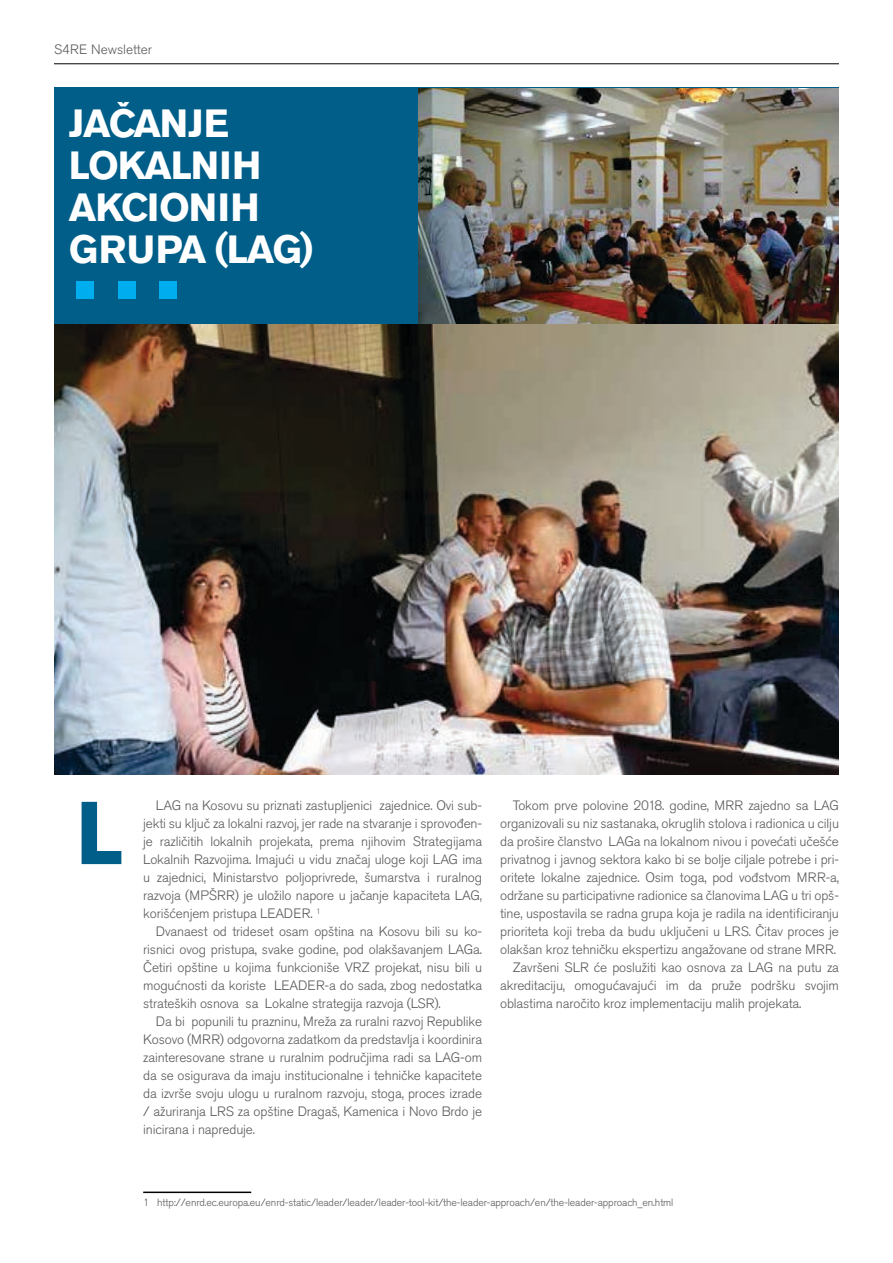
<style>
.page{position:relative;width:893px;height:1263px;background:#fff}
.page>*{position:absolute;margin:0;border:0;box-sizing:border-box;transform-origin:0 0}
.t1{font:700 88.05px "Akzidenz Grotesk BE";color:#005e89}
.t2{font:700 39px/42px "Akzidenz Grotesk Pro";letter-spacing:-.03em;color:#fff}
.t3{font:300 13.5px/18px "Akzidenz Grotesk Pro";letter-spacing:-.01em;color:#58595b;text-align:justify}
.t4{font:300 13.5px "Akzidenz Grotesk BE";color:#58595b}
.t5{font:300 10.5px "Akzidenz Grotesk Pro";letter-spacing:-.01em;color:#58595b}
</style>
<div class="page">
<hr style="left:54px;top:63px;width:785px;height:1px;background:#000">
<div style="left:54px;top:88px;width:785px;height:236px;background:#005e89"></div>
<img style="left:418px;top:88px;width:421px;height:236px">
<hr style="left:143px;top:1191px;width:108px;height:2px;background:#000">
<img style="left:54px;top:324px;width:785px;height:451px">
<div style="left:77px;top:282px;width:17px;height:17px;background:#00aeef"></div>
<div style="left:118px;top:282px;width:17px;height:17px;background:#00aeef"></div>
<div style="left:159px;top:282px;width:17px;height:17px;background:#00aeef"></div>
<p class="t4" style="left:54px;top:42px;width:100px">S4RE Newsletter</p>
<h2 class="t2" style="left:69px;top:102px;width:246px">JAČANJE<br>LOKALNIH<br>AKCIONIH<br>GRUPA (LAG)</h2>
<h1 class="t1" style="left:76px;top:782px;width:49px">L</h1>
<p class="t3" style="left:143px;top:796px;width:340px;text-indent:13px">LAG na Kosovu su priznati zastupljenici zajednice. Ovi sub&shy;jekti su ključ za lokalni razvoj, jer rade na stvaranje i sprovođen&shy;je različitih lokalnih projekata, prema njihovim Strategijama Lokalnih Razvojima. Imajući u vidu značaj uloge koji LAG ima u zajednici, Ministarstvo poljoprivrede, šumarstva i ruralnog razvoja (MPŠRR) je uložilo napore u jačanje kapaciteta LAG, korišćenjem pristupa LEADER. <sup>1</sup></p>
<p class="t3" style="left:143px;top:922px;width:340px;text-indent:13px">Dvanaest od trideset osam opština na Kosovu bili su ko&shy;risnici ovog pristupa, svake godine, pod olakšavanjem LAGa.<br>Četiri opštine u kojima funkcioniše VRZ projekat, nisu bili u mogućnosti da koriste LEADER-a do sada, zbog nedostatka strateških osnova sa Lokalne strategija razvoja (LSR).</p>
<p class="t3" style="left:143px;top:1012px;width:340px;text-indent:13px">Da bi popunili tu prazninu, Mreža za ruralni razvoj Republike Kosovo (MRR) odgovorna zadatkom da predstavlja i koordinira zainteresovane strane u ruralnim područjima radi sa LAG-om da se osigurava da imaju institucionalne i tehničke kapacitete da izvrše svoju ulogu u ruralnom razvoju, stoga, proces izrade / ažuriranja LRS za opštine Dragaš, Kamenica i Novo Brdo je inicirana i napreduje.</p>
<p class="t3" style="left:513px;top:796px;width:328px">Tokom prve polovine 2018. godine, MRR zajedno sa LAG</p>
<p class="t3" style="left:500px;top:814px;width:340px">organizovali su niz sastanaka, okruglih stolova i radionica u cilju</p>
<p class="t3" style="left:500px;top:832px;width:340px">da prošire članstvo LAGa na lokalnom nivou i povećati učešće</p>
<p class="t3" style="left:500px;top:850px;width:340px">privatnog i javnog sektora kako bi se bolje ciljale potrebe i pri-</p>
<p class="t3" style="left:500px;top:868px;width:340px">oritete lokalne zajednice. Osim toga, pod vođstvom MRR-a,</p>
<p class="t3" style="left:500px;top:886px;width:340px">održane su participativne radionice sa članovima LAG u tri opš-</p>
<p class="t3" style="left:500px;top:904px;width:340px">tine, uspostavila se radna grupa koja je radila na identificiranju</p>
<p class="t3" style="left:500px;top:922px;width:340px">prioriteta koji treba da budu uključeni u LRS. Čitav proces je</p>
<p class="t3" style="left:500px;top:940px;width:337px">olakšan kroz tehničku ekspertizu angažovane od strane MRR.</p>
<p class="t3" style="left:513px;top:958px;width:328px">Završeni SLR će poslužiti kao osnova za LAG na putu za</p>
<p class="t3" style="left:500px;top:976px;width:340px">akreditaciju, omogućavajući im da pruže podršku svojim</p>
<p class="t3" style="left:500px;top:994px;width:303px">oblastima naročito kroz implementaciju malih projekata.</p>
<p class="t5" style="left:143px;top:1196px;width:532px">1 http://enrd.ec.europa.eu/enrd-static/leader/leader/leader-tool-kit/the-leader-approach/en/the-leader-approach_en.html</p>
</div>
